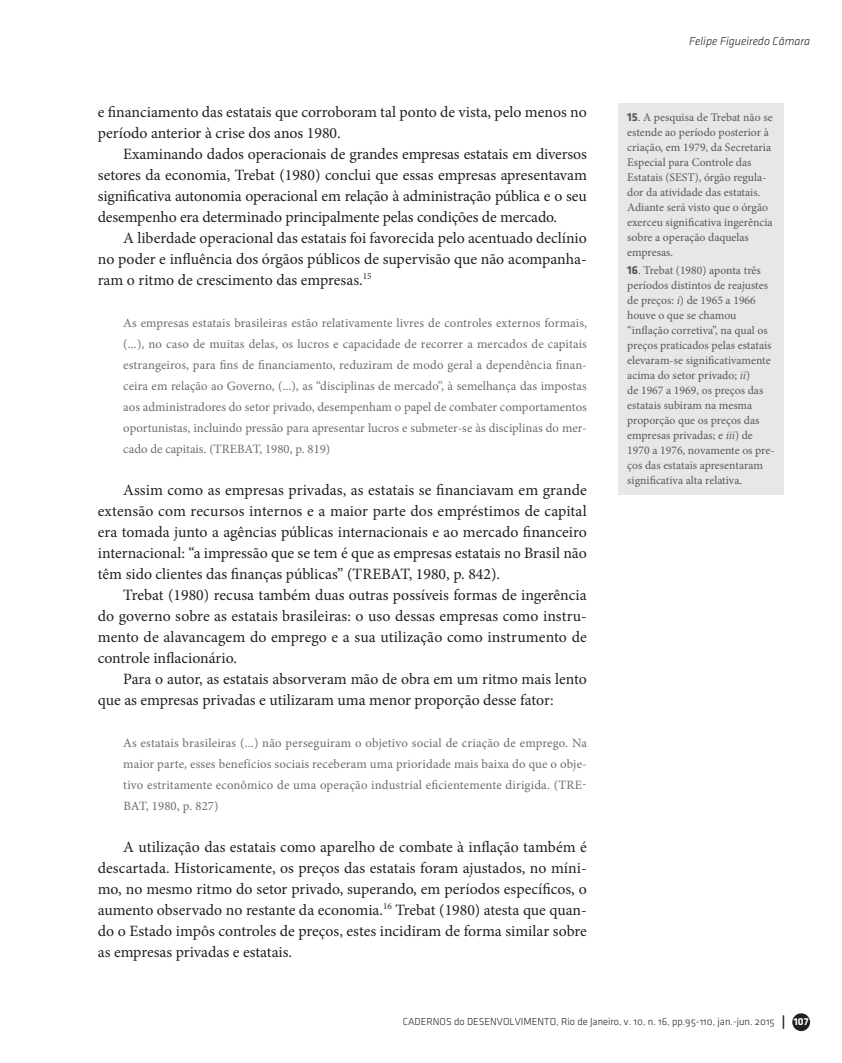
<style>
.page{position:relative;width:842px;height:1063px;background:#fff}
.page>*{position:absolute;margin:0;border:0;box-sizing:border-box;transform-origin:0 0}
.CD_Artigo_texto_ind{font:15.75px/21px "Minion Pro";letter-spacing:-.005em;color:#231f20;text-align:justify}
.CD_Artigo_Citação{font:12.75px/21px "Minion Pro";letter-spacing:.005em;color:#6c6d70;text-align:justify}
.t1{font:italic 300 12px "Klavika";color:#231f20}
.CD_Artigo_Box{font:11.7px/15px "Minion Pro";color:#57585a}
.t2{font:10.5px "Klavika Light OSF";color:#231f20}
.s1{font-family:"Klavika";font-weight:700;font-size:12px}
.s2{font-style:italic}
.s3{font-family:"Klavika";font-weight:700;font-size:13.5px}
.s4{font-family:"Klavika";font-weight:700;color:#fff}
</style>
<div class="page">
<div style="left:792px;top:1013px;width:18px;height:18px;background:#231f20;border-radius:50%"></div>
<div style="left:619px;top:104px;width:165px;height:391px;background:#e6e7e9"></div>
<p class="CD_Artigo_texto_ind" style="left:98px;top:101px;width:490px">e financiamento das estatais que corroboram tal ponto de vista, pelo menos no período anterior à crise dos anos 1980.</p>
<p class="CD_Artigo_texto_ind" style="left:98px;top:143px;width:491px;text-indent:26px">Examinando dados operacionais de grandes empresas estatais em diversos setores da economia, Trebat (1980) conclui que essas empresas apresentavam significativa autonomia operacional em relação à administração pública e o seu desempenho era determinado principalmente pelas condições de mercado.</p>
<p class="CD_Artigo_texto_ind" style="left:98px;top:227px;width:491px;text-indent:26px">A liberdade operacional das estatais foi favorecida pelo acentuado declínio no poder e influência dos órgãos públicos de supervisão que não acompanha&shy;ram o ritmo de crescimento das empresas.<sup>15</sup></p>
<p class="CD_Artigo_Citação" style="left:123px;top:312px;width:465px">As empresas estatais brasileiras estão relativamente livres de controles externos formais, (...), no caso de muitas delas, os lucros e capacidade de recorrer a mercados de capitais estrangeiros, para fins de financiamento, reduziram de modo geral a dependência finan&shy;ceira em relação ao Governo, (...), as “disciplinas de mercado”, à semelhança das impostas aos administradores do setor privado, desempenham o papel de combater comportamentos oportunistas, incluindo pressão para apresentar lucros e submeter-se às disciplinas do mer&shy;cado de capitais. (TREBAT, 1980, p. 819)</p>
<p class="CD_Artigo_texto_ind" style="left:98px;top:479px;width:491px;text-indent:26px">Assim como as empresas privadas, as estatais se financiavam em grande extensão com recursos internos e a maior parte dos empréstimos de capital era tomada junto a agências públicas internacionais e ao mercado financeiro internacional: “a impressão que se tem é que as empresas estatais no Brasil não têm sido clientes das finanças públicas” (TREBAT, 1980, p. 842).</p>
<p class="CD_Artigo_texto_ind" style="left:98px;top:584px;width:490px;text-indent:26px">Trebat (1980) recusa também duas outras possíveis formas de ingerência do governo sobre as estatais brasileiras: o uso dessas empresas como instru&shy;mento de alavancagem do emprego e a sua utilização como instrumento de controle inflacionário.</p>
<p class="CD_Artigo_texto_ind" style="left:98px;top:668px;width:490px;text-indent:26px">Para o autor, as estatais absorveram mão de obra em um ritmo mais lento que as empresas privadas e utilizaram uma menor proporção desse fator:</p>
<p class="CD_Artigo_Citação" style="left:123px;top:732px;width:465px">As estatais brasileiras (...) não perseguiram o objetivo social de criação de emprego. Na maior parte, esses benefícios sociais receberam uma prioridade mais baixa do que o obje&shy;tivo estritamente econômico de uma operação industrial eficientemente dirigida. (TRE-BAT, 1980, p. 827)</p>
<p class="CD_Artigo_texto_ind" style="left:98px;top:836px;width:491px;text-indent:26px">A utilização das estatais como aparelho de combate à inflação também é descartada. Historicamente, os preços das estatais foram ajustados, no míni&shy;mo, no mesmo ritmo do setor privado, superando, em períodos específicos, o aumento observado no restante da economia.<sup>16</sup> Trebat (1980) atesta que quan&shy;do o Estado impôs controles de preços, estes incidiram de forma similar sobre as empresas privadas e estatais.</p>
<p class="t1" style="left:689px;top:35px;width:122px">Felipe Figueiredo Câmara</p>
<p class="CD_Artigo_Box" style="left:627px;top:109px;width:147px"><span class="s1">15</span>. A pesquisa de Trebat não se estende ao período posterior à criação, em 1979, da Secretaria<br>Especial para Controle das<br>Estatais (SEST), órgão regula&shy;dor da atividade das estatais.<br>Adiante será visto que o órgão exerceu significativa ingerência sobre a operação daquelas empresas.</p>
<p class="CD_Artigo_Box" style="left:627px;top:263px;width:149px"><span class="s1">16</span>. Trebat (1980) aponta três períodos distintos de reajustes de preços: <span class="s2">i</span>) de 1965 a 1966 houve o que se chamou “inflação corretiva”, na qual os preços praticados pelas estatais elevaram-se significativamente acima do setor privado; <span class="s2">ii</span>)<br>de 1967 a 1969, os preços das estatais subiram na mesma proporção que os preços das empresas privadas; e <span class="s2">iii</span>) de<br>1970 a 1976, novamente os pre&shy;ços das estatais apresentaram significativa alta relativa.</p>
<p class="t2" style="left:403px;top:1017px;width:407px">CADERNOS do DESENVOLVIMENTO, Rio de Janeiro, v. 10, n. 16, pp.95-110, jan.-jun. 2015 <span class="s3">|</span> <span class="s4">107</span></p>
</div>
